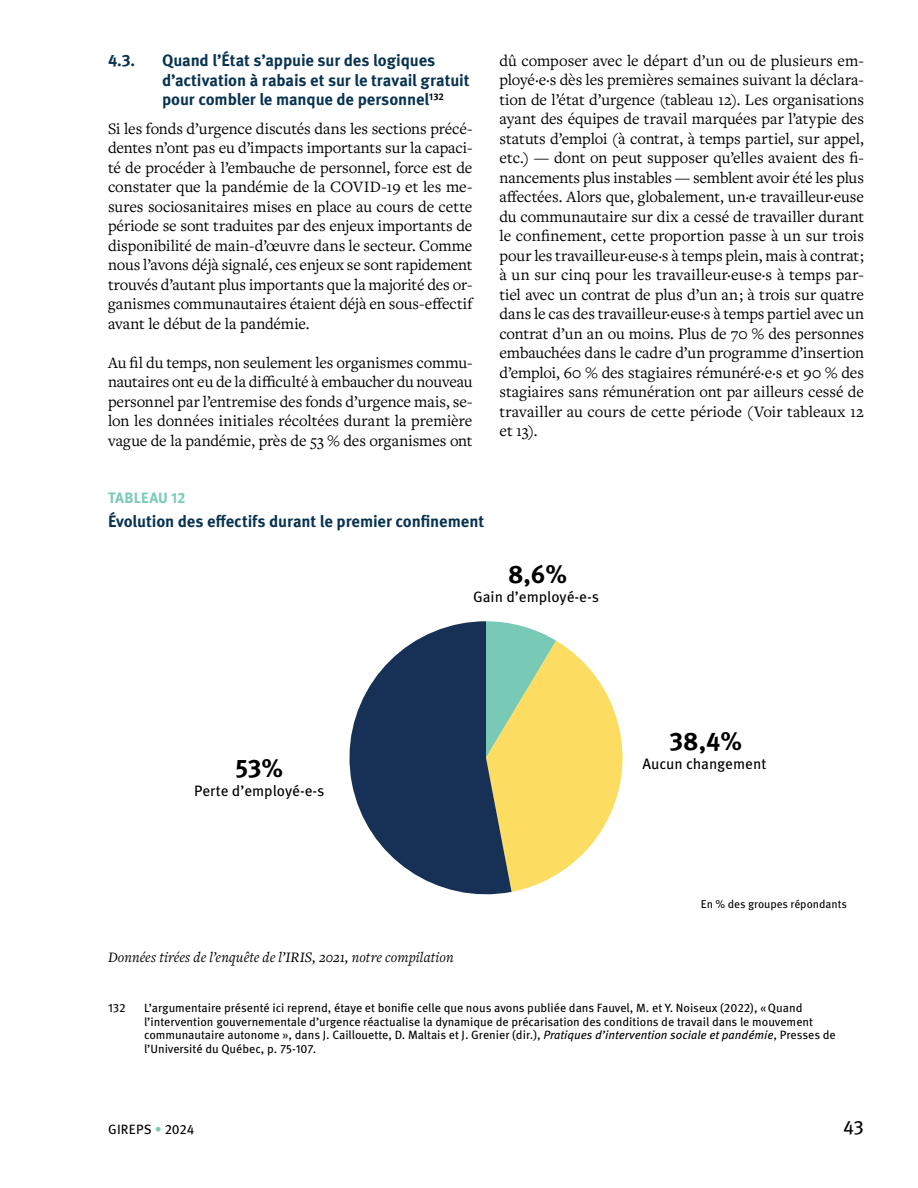
<style>
.page{position:relative;width:918px;height:1188px;background:#fff}
.page>*{position:absolute;margin:0;border:0;box-sizing:border-box;transform-origin:0 0}
.t1{font:700 25.5px "Meta Pro";color:#000}
.t2{font:19.5px "Meta Pro";color:#000}
.t3{font:16.5px/19.5px "Freight Text Pro";letter-spacing:-.005em;color:#000;text-align:justify}
.t4{font:700 16.5px/19.5px "Meta Pro";letter-spacing:-.01em;color:#083350}
.t5{font:italic 15px "Freight Text Pro";letter-spacing:.005em;color:#000}
.t6{font:15px "Meta Pro";color:#000}
.t7{font:700 15px "Meta Pro";letter-spacing:.015em;color:#78cab6}
.t8{font:13.5px "Meta Pro";letter-spacing:.015em;color:#000}
.t9{font:12px/13.5px "Meta Pro";color:#000}
.t10{font:11.4px "Meta Pro";color:#000}
.s1{font-style:italic}
.s2{color:#78cab6}
</style>
<div class="page">
<svg style="left:512px;top:623px;width:111px;height:269px"></svg>
<svg style="left:349px;top:621px;width:163px;height:274px;fill:#163056"></svg>
<p class="t4" style="left:108px;top:50px;width:29px">4.3.</p>
<p class="t4" style="left:162px;top:50px;width:309px">Quand l’État s’appuie sur des logiques d’activation à rabais et sur le travail gratuit pour combler le manque de personnel<sup>132</sup></p>
<p class="t3" style="left:108px;top:118px;width:366px">Si les fonds d’urgence discutés dans les sections précé&shy;dentes n’ont pas eu d’impacts importants sur la capaci&shy;té de procéder à l’embauche de personnel, force est de constater que la pandémie de la COVID-19 et les me&shy;sures sociosanitaires mises en place au cours de cette période se sont traduites par des enjeux importants de disponibilité de main-d’œuvre dans le secteur. Comme nous l’avons déjà signalé, ces enjeux se sont rapidement trouvés d’autant plus importants que la majorité des or&shy;ganismes communautaires étaient déjà en sous-effectif avant le début de la pandémie.</p>
<p class="t3" style="left:108px;top:352px;width:366px">Au fil du temps, non seulement les organismes commu&shy;nautaires ont eu de la difficulté à embaucher du nouveau personnel par l’entremise des fonds d’urgence mais, se&shy;lon les données initiales récoltées durant la première vague de la pandémie, près de 53 % des organismes ont</p>
<p class="t3" style="left:500px;top:50px;width:366px">dû composer avec le départ d’un ou de plusieurs em&shy;ployé·e·s dès les premières semaines suivant la déclara&shy;tion de l’état d’urgence (tableau 12). Les organisations ayant des équipes de travail marquées par l’atypie des statuts d’emploi (à contrat, à temps partiel, sur appel, etc.) — dont on peut supposer qu’elles avaient des fi&shy;nancements plus instables — semblent avoir été les plus affectées. Alors que, globalement, un·e travailleur·euse du communautaire sur dix a cessé de travailler durant le confinement, cette proportion passe à un sur trois pour les travailleur·euse·s à temps plein, mais à contrat ; à un sur cinq pour les travailleur·euse·s à temps par&shy;tiel avec un contrat de plus d’un an ; à trois sur quatre dans le cas des travailleur·euse·s à temps partiel avec un contrat d’un an ou moins. Plus de 70 % des personnes embauchées dans le cadre d’un programme d’insertion d’emploi, 60 % des stagiaires rémunéré·e·s et 90 % des stagiaires sans rémunération ont par ailleurs cessé de travailler au cours de cette période (Voir tableaux 12 et 13).</p>
<p class="t7" style="left:108px;top:486px;width:79px">TABLEAU 12</p>
<p class="t4" style="left:108px;top:510px;width:378px">Évolution des effectifs durant le premier confinement</p>
<h1 class="t1" style="left:508px;top:558px;width:61px">8,6%</h1>
<p class="t6" style="left:473px;top:587px;width:127px">Gain d’employé-e-s</p>
<h1 class="t1" style="left:235px;top:752px;width:49px">53%</h1>
<p class="t6" style="left:194px;top:781px;width:132px">Perte d’employé-e-s</p>
<p class="t5" style="left:108px;top:947px;width:347px">Données tirées de l’enquête de l’IRIS, 2021, notre compilation</p>
<h1 class="t1" style="left:670px;top:725px;width:74px">38,4%</h1>
<p class="t6" style="left:642px;top:754px;width:125px">Aucun changement</p>
<p class="t10" style="left:701px;top:897px;width:148px">En % des groupes répondants</p>
<p class="t9" style="left:108px;top:1001px;width:19px">132</p>
<p class="t9" style="left:144px;top:1001px;width:693px">L’argumentaire présenté ici reprend, étaye et bonifie celle que nous avons publiée dans Fauvel, M. et Y. Noiseux (2022), «Quand l’intervention gouvernementale d’urgence réactualise la dynamique de précarisation des conditions de travail dans le mouvement communautaire autonome », dans J. Caillouette, D. Maltais et J. Grenier (dir.), <span class="s1">Pratiques d’intervention sociale et pandémie</span>, Presses de l’Université du Québec, p. 75-107.</p>
<p class="t8" style="left:108px;top:1119px;width:88px">GIREPS <span class="s2">•</span> 2024</p>
<p class="t2" style="left:843px;top:1112px;width:22px">43</p>
</div>
